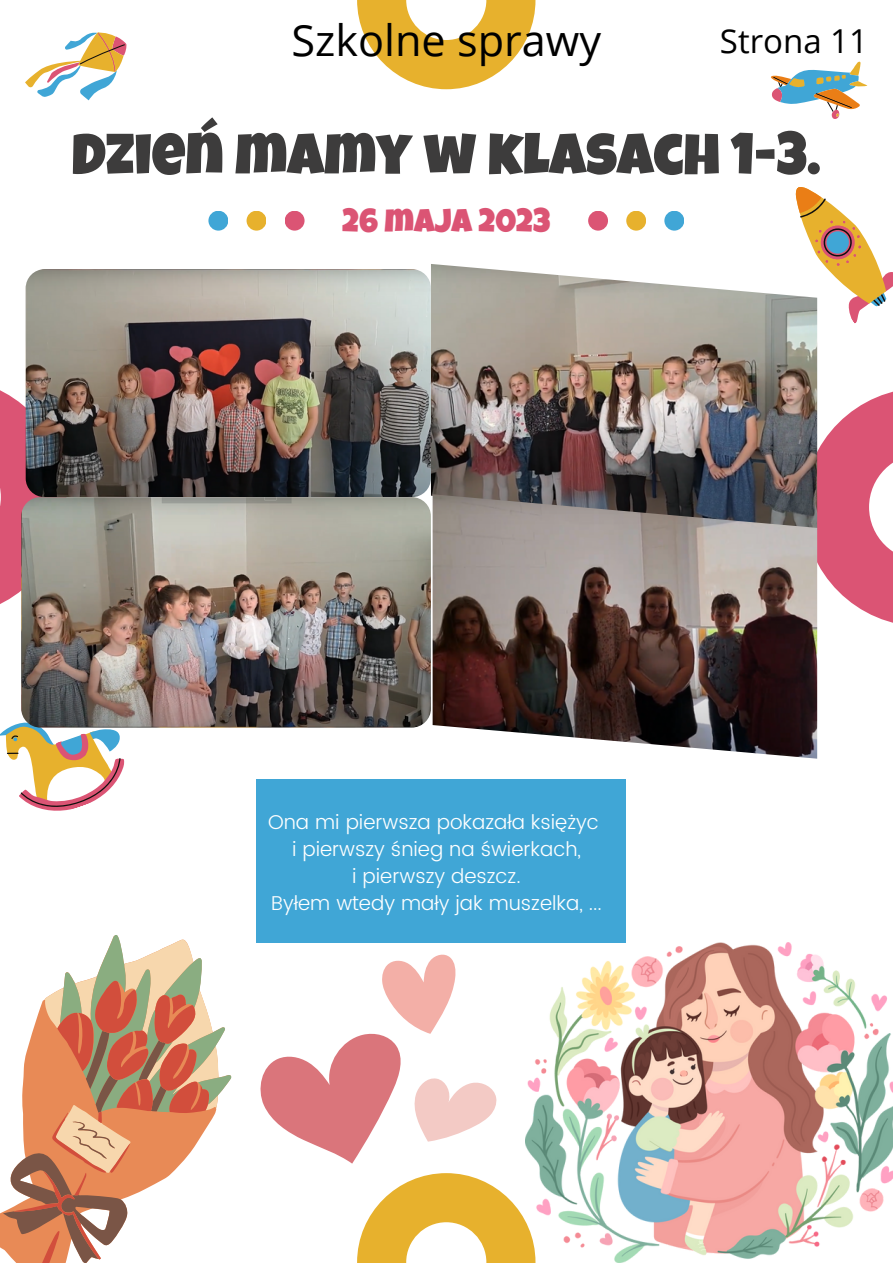
<style>
.page{position:relative;width:893px;height:1264px;background:#fff}
.page>*{position:absolute;margin:0;border:0;box-sizing:border-box;transform-origin:0 0}
.t1{font:58.5px "Luckiest Guy";color:#3d3c3c}
.t2{font:43.2px "Open Sans";color:#000}
.t3{font:33px "Luckiest Guy";color:#db5474}
.t4{font:33px "Open Sans";color:#000}
.t5{font:300 19.95px "Poppins";color:#fff}
</style>
<div class="page">
<svg style="left:357px;top:0;width:178px;height:89px;fill:#e7b12d"></svg>
<svg style="left:357px;top:1173px;width:178px;height:89px;fill:#e7b12d"></svg>
<div style="left:588px;top:211px;width:20px;height:20px;background:#db5474;border-radius:50%"></div>
<div style="left:626px;top:211px;width:20px;height:20px;background:#e7b12d;border-radius:50%"></div>
<div style="left:664px;top:211px;width:20px;height:20px;background:#40a6d6;border-radius:50%"></div>
<div style="left:284px;top:211px;width:20px;height:20px;background:#db5474;border-radius:50%"></div>
<div style="left:246px;top:211px;width:20px;height:20px;background:#e7b12d;border-radius:50%"></div>
<div style="left:208px;top:211px;width:20px;height:20px;background:#40a6d6;border-radius:50%"></div>
<svg style="left:25px;top:32px;width:102px;height:68px"></svg>
<svg style="left:771px;top:61px;width:96px;height:58px"></svg>
<svg style="left:817px;top:388px;width:75px;height:238px;fill:#db5474"></svg>
<svg style="left:795px;top:187px;width:97px;height:137px"></svg>
<svg style="left:0;top:378px;width:41px;height:226px;background:#de6884"></svg>
<svg style="left:0;top:712px;width:134px;height:99px"></svg>
<div style="left:256px;top:778px;width:370px;height:164px;background:#40a6d6"></div>
<img style="left:26px;top:269px;width:405px;height:228px;border-radius:19px">
<img style="left:21px;top:497px;width:410px;height:230px;border-radius:19px">
<img style="left:431px;top:264px;width:386px;height:232px">
<img style="left:432px;top:494px;width:385px;height:264px">
<img style="left:525px;top:942px;width:367px;height:319px">
<svg style="left:3px;top:935px;width:229px;height:327px"></svg>
<svg style="left:260px;top:954px;width:237px;height:209px"></svg>
<p class="t2" style="left:291px;top:10px;width:311px">Szkolne sprawy</p>
<p class="t4" style="left:719px;top:18px;width:149px">Strona 11</p>
<p class="t1" style="left:72px;top:133px;width:750px">DZIEŃ MAMY W KLASACH 1-3.</p>
<p class="t3" style="left:342px;top:209px;width:210px">26 MAJA 2023</p>
<p class="t5" style="left:268px;top:810px;width:332px">Ona mi pierwsza pokazała księżyc</p>
<p class="t5" style="left:292px;top:837px;width:290px">i pierwszy śnieg na świerkach,</p>
<p class="t5" style="left:352px;top:864px;width:170px">i pierwszy deszcz.</p>
<p class="t5" style="left:271px;top:891px;width:332px">Byłem wtedy mały jak muszelka, ...</p>
</div>
